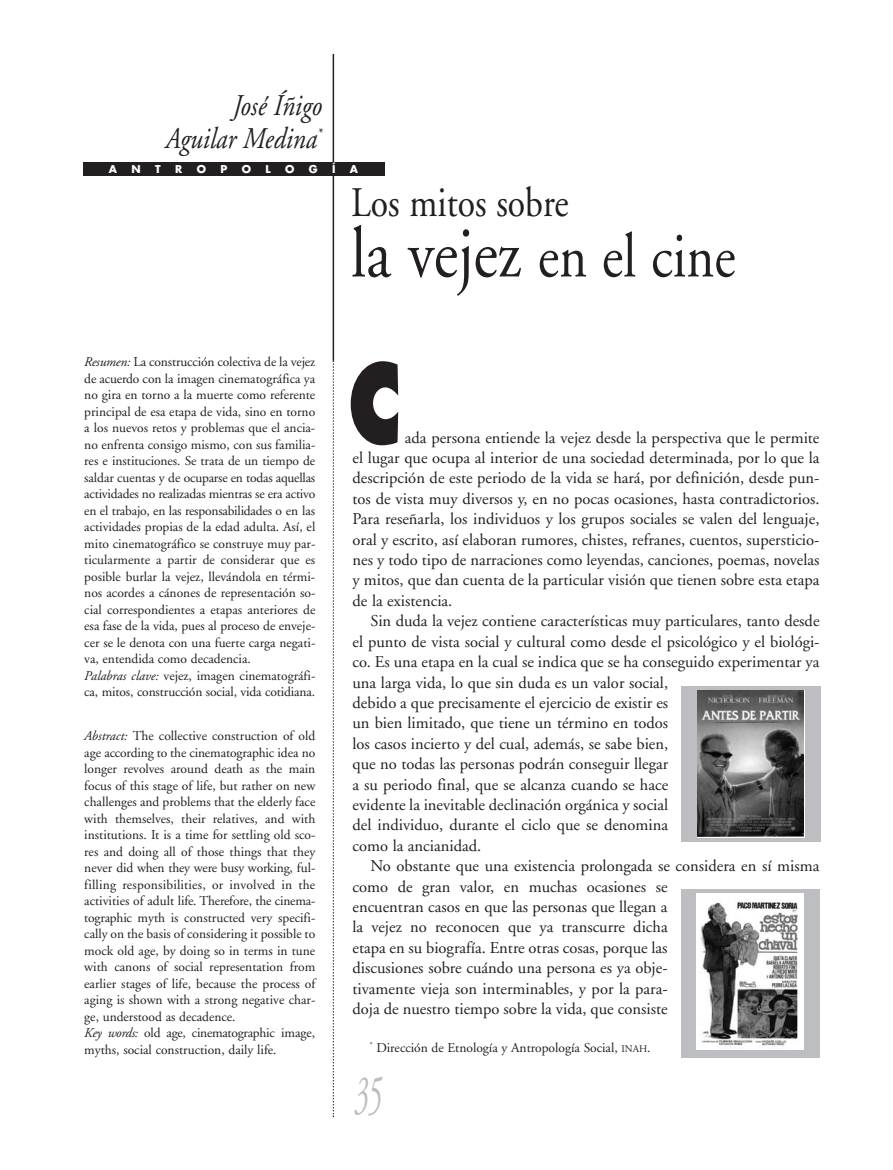
<style>
.page{position:relative;width:893px;height:1170px;background:#fff}
.page>*{position:absolute;margin:0;border:0;box-sizing:border-box;transform-origin:0 0}
.t1{font:800 108px "Futura";color:#231f20;scale:.75 1}
.t2{font:63px "Adobe Garamond";color:#231f20;scale:.85 1}
.t3{font:italic 54px "Adobe Garamond";color:#bcbdc0;scale:.5 1}
.t4{font:42px "Adobe Garamond";color:#231f20;scale:.85 1}
.t5{font:italic 30px/33px "Adobe Garamond";color:#231f20;text-align:right;scale:.85 1}
.t6{font:16.5px/20.4px "Adobe Garamond";color:#231f20}
.t7{font:13.5px/16.5px "Adobe Garamond";color:#231f20}
.t8{font:700 10.5px "Futura";color:#fff}
.s1{font-size:72px}
.s2{font-style:italic}
.s3{font-size:10.2px}
</style>
<div class="page">
<hr style="left:333px;top:54px;width:1px;height:306px;background:#231f20">
<svg style="left:333px;top:360px;width:1px;height:756px"></svg>
<div style="left:83px;top:162px;width:301px;height:14px;background:#231f20"></div>
<img style="left:697px;top:690px;width:106px;height:146px">
<div style="left:681px;top:888px;width:139px;height:173px;background:linear-gradient(to right,#fff,#fff)"></div>
<div style="left:681px;top:888px;width:139px;height:169px;background:#bdbec1"></div>
<div style="left:697px;top:893px;width:107px;height:156px;background:#fff"></div>
<img style="left:700px;top:901px;width:98px;height:147px">
<h3 class="t5" style="left:165px;top:91px;width:186px">José Íñigo<br>Aguilar Medina<sup>*</sup></h3>
<p class="t8" style="left:109px;top:164px;width:10px">A</p>
<p class="t8" style="left:132px;top:164px;width:11px">N</p>
<p class="t8" style="left:155px;top:164px;width:7px">T</p>
<p class="t8" style="left:175px;top:164px;width:9px">R</p>
<p class="t8" style="left:197px;top:164px;width:11px">O</p>
<p class="t8" style="left:220px;top:164px;width:8px">P</p>
<p class="t8" style="left:242px;top:164px;width:11px">O</p>
<p class="t8" style="left:266px;top:164px;width:7px">L</p>
<p class="t8" style="left:285px;top:164px;width:11px">O</p>
<p class="t8" style="left:309px;top:164px;width:10px">G</p>
<p class="t8" style="left:332px;top:164px;width:5px">Í</p>
<p class="t8" style="left:350px;top:164px;width:10px">A</p>
<h3 class="t4" style="left:351px;top:186px;width:258px">Los mitos sobre</h3>
<h2 class="t2" style="left:351px;top:231px;width:454px"><span class="s1">la vejez</span> en el cine</h2>
<p class="t7" style="left:84px;top:355px;width:233px"><span class="s2">Resumen:</span> La construcción colectiva de la vejez de acuerdo con la imagen cinematográfica ya no gira en torno a la muerte como referente principal de esa etapa de vida, sino en torno a los nuevos retos y problemas que el ancia&shy;no enfrenta consigo mismo, con sus familia&shy;res e instituciones. Se trata de un tiempo de saldar cuentas y de ocuparse en todas aquellas actividades no realizadas mientras se era activo en el trabajo, en las responsabilidades o en las actividades propias de la edad adulta. Así, el mito cinematográfico se construye muy par&shy;ticularmente a partir de considerar que es posible burlar la vejez, llevándola en térmi&shy;nos acordes a cánones de representación so&shy;cial correspondientes a etapas anteriores de esa fase de la vida, pues al proceso de enveje&shy;cer se le denota con una fuerte carga negati&shy;va, entendida como decadencia.<br><span class="s2">Palabras clave:</span> vejez, imagen cinematográfi&shy;ca, mitos, construcción social, vida cotidiana.</p>
<h1 class="t1" style="left:348px;top:356px;width:72px">C</h1>
<p class="t6" style="left:353px;top:428px;width:468px;text-align:justify;text-indent:52px">ada persona entiende la vejez desde la perspectiva que le permite el lugar que ocupa al interior de una sociedad determinada, por lo que la descripción de este periodo de la vida se hará, por definición, desde pun&shy;tos de vista muy diversos y, en no pocas ocasiones, hasta contradictorios.<br>Para reseñarla, los individuos y los grupos sociales se valen del lenguaje, oral y escrito, así elaboran rumores, chistes, refranes, cuentos, supersticio&shy;nes y todo tipo de narraciones como leyendas, canciones, poemas, novelas y mitos, que dan cuenta de la particular visión que tienen sobre esta etapa de la existencia.</p>
<p class="t6" style="left:353px;top:612px;width:468px;text-indent:18px">Sin duda la vejez contiene características muy particulares, tanto desde el punto de vista social y cultural como desde el psicológico y el biológi&shy;co. Es una etapa en la cual se indica que se ha conseguido experimentar ya una larga vida, lo que sin duda es un valor social,<br>debido a que precisamente el ejercicio de existir es<br>un bien limitado, que tiene un término en todos<br>los casos incierto y del cual, además, se sabe bien,<br>que no todas las personas podrán conseguir llegar<br>a su periodo final, que se alcanza cuando se hace<br>evidente la inevitable declinación orgánica y social<br>del individuo, durante el ciclo que se denomina<br>como la ancianidad.</p>
<p class="t6" style="left:353px;top:857px;width:468px;text-indent:18px">No obstante que una existencia prolongada se considera en sí misma como de gran valor, en muchas ocasiones se<br>encuentran casos en que las personas que llegan a<br>la vejez no reconocen que ya transcurre dicha<br>etapa en su biografía. Entre otras cosas, porque las<br>discusiones sobre cuándo una persona es ya obje-<br>tivamente vieja son interminables, y por la para-<br>doja de nuestro tiempo sobre la vida, que consiste</p>
<p class="t7" style="left:84px;top:729px;width:233px"><span class="s2">Abstract:</span> The collective construction of old age according to the cinematographic idea no longer revolves around death as the main focus of this stage of life, but rather on new challenges and problems that the elderly face with themselves, their relatives, and with institutions. It is a time for settling old sco&shy;res and doing all of those things that they never did when they were busy working, ful&shy;filling responsibilities, or involved in the activities of adult life. Therefore, the cinema&shy;tographic myth is constructed very specifi&shy;cally on the basis of considering it possible to mock old age, by doing so in terms in tune with canons of social representation from earlier stages of life, because the process of aging is shown with a strong negative char&shy;ge, understood as decadence.<br><span class="s2">Key words:</span> old age, cinematographic image, myths, social construction, daily life.</p>
<p class="t7" style="left:370px;top:1040px;width:282px"><sup>*</sup> Dirección de Etnología y Antropología Social, <span class="s3">INAH</span>.</p>
<h3 class="t3" style="left:355px;top:1073px;width:55px">35</h3>
</div>
